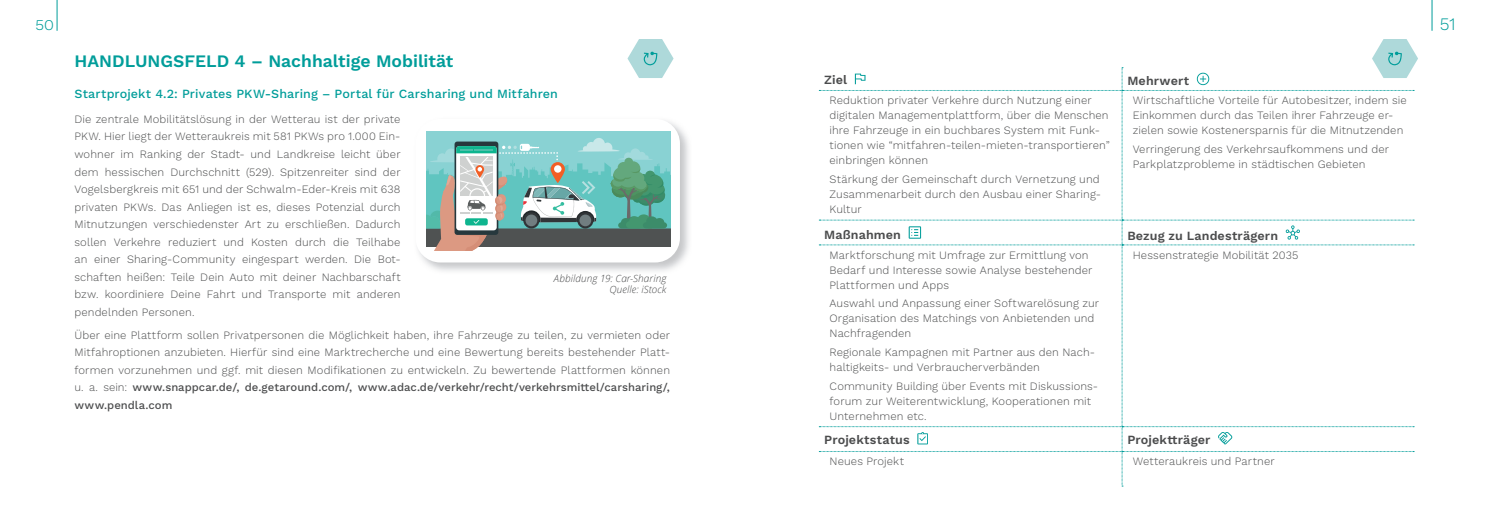
<style>
.page{position:relative;width:1489px;height:525px;background:#fff}
.page>*{position:absolute;margin:0;border:0;box-sizing:border-box;transform-origin:0 0}
.t1{font:600 17.5px "Work Sans";color:#009d9a}
.t2{font:300 17.5px "Work Sans";color:#009d9a}
.t3{font:500 12.5px "Work Sans";letter-spacing:.01em;color:#009d9a}
.t4{font:600 12.5px "Work Sans";letter-spacing:.01em;color:#4b4c4d}
.t5{font:300 11.25px/15px "Work Sans";letter-spacing:.01em;color:#4b4c4d}
.t6{font:italic 300 10px/11.2px "Open Sans";letter-spacing:.01em;color:#4b4c4d;text-align:right}
.s1{font-weight:500}
</style>
<div class="page">
<hr style="left:57px;top:0;width:1px;height:31px;background:#009d9a">
<hr style="left:1431px;top:0;width:1px;height:31px;background:#009d9a">
<svg style="left:819px;top:39px;width:598px;height:447px"></svg>
<svg style="left:627px;top:39px;width:46px;height:39px"></svg>
<img style="left:418px;top:121px;width:271px;height:150px">
<div style="left:415px;top:119px;width:265px;height:143px;background:#fff;border-radius:25px"></div>
<div style="left:426px;top:131px;width:244px;height:116px;background:#89d2d3"></div>
<svg style="left:426px;top:138px;width:244px;height:112px"></svg>
<h1 class="t2" style="left:35px;top:14px;width:20px">50</h1>
<h1 class="t2" style="left:1439px;top:14px;width:17px">51</h1>
<h1 class="t1" style="left:74px;top:50px;width:380px">HANDLUNGSFELD 4 – Nachhaltige Mobilität</h1>
<p class="t3" style="left:74px;top:86px;width:485px">Startprojekt 4.2: Privates PKW-Sharing – Portal für Carsharing und Mitfahren</p>
<p class="t4" style="left:824px;top:73px;width:24px">Ziel</p>
<p class="t4" style="left:1127px;top:73px;width:63px">Mehrwert</p>
<p class="t5" style="left:829px;top:93px;width:282px">Reduktion privater Verkehre durch Nutzung einer digitalen Managementplattform, über die Menschen ihre Fahrzeuge in ein buchbares System mit Funk&shy;tionen wie “mitfahren-teilen-mieten-transportieren” einbringen können</p>
<p class="t5" style="left:829px;top:172px;width:273px">Stärkung der Gemeinschaft durch Vernetzung und<br>Zusammenarbeit durch den Ausbau einer Sharing-<br>Kultur</p>
<p class="t5" style="left:1132px;top:93px;width:275px">Wirtschaftliche Vorteile für Autobesitzer, indem sie<br>Einkommen durch das Teilen ihrer Fahrzeuge er&shy;zielen sowie Kostenersparnis für die Mitnutzenden</p>
<p class="t5" style="left:1132px;top:142px;width:258px">Verringerung des Verkehrsaufkommens und der<br>Parkplatzprobleme in städtischen Gebieten</p>
<p class="t5" style="left:74px;top:111px;width:328px;line-height:17.5px;text-align:justify">Die zentrale Mobilitätslösung in der Wetterau ist der private PKW. Hier liegt der Wetteraukreis mit 581 PKWs pro 1.000 Ein&shy;wohner im Ranking der Stadt- und Landkreise leicht über dem hessischen Durchschnitt (529). Spitzenreiter sind der Vogelsbergkreis mit 651 und der Schwalm-Eder-Kreis mit 638 privaten PKWs. Das Anliegen ist es, dieses Potenzial durch Mitnutzungen verschiedenster Art zu erschließen. Dadurch sollen Verkehre reduziert und Kosten durch die Teilhabe an einer Sharing-Community eingespart werden. Die Bot&shy;schaften heißen: Teile Dein Auto mit deiner Nachbarschaft bzw. koordiniere Deine Fahrt und Transporte mit anderen pendelnden Personen.</p>
<p class="t5" style="left:74px;top:326px;width:597px;line-height:17.5px;text-align:justify">Über eine Plattform sollen Privatpersonen die Möglichkeit haben, ihre Fahrzeuge zu teilen, zu vermieten oder Mitfahroptionen anzubieten. Hierfür sind eine Marktrecherche und eine Bewertung bereits bestehender Platt&shy;formen vorzunehmen und ggf. mit diesen Modifikationen zu entwickeln. Zu bewertende Plattformen können u. a. sein: <span class="s1">www.snappcar.de/, de.getaround.com/, www.adac.de/verkehr/recht/verkehrsmittel/carsharing/, www.pendla.com</span></p>
<p class="t4" style="left:824px;top:227px;width:78px">Maßnahmen</p>
<p class="t4" style="left:1127px;top:228px;width:152px">Bezug zu Landesträgern</p>
<p class="t5" style="left:829px;top:248px;width:264px">Marktforschung mit Umfrage zur Ermittlung von<br>Bedarf und Interesse sowie Analyse bestehender<br>Plattformen und Apps</p>
<p class="t5" style="left:829px;top:296px;width:271px">Auswahl und Anpassung einer Softwarelösung zur<br>Organisation des Matchings von Anbietenden und<br>Nachfragenden</p>
<p class="t5" style="left:829px;top:345px;width:267px">Regionale Kampagnen mit Partner aus den Nach&shy;haltigkeits- und Verbraucherverbänden</p>
<p class="t5" style="left:829px;top:378px;width:270px">Community Building über Events mit Diskussions&shy;forum zur Weiterentwicklung, Kooperationen mit<br>Unternehmen etc.</p>
<p class="t5" style="left:1132px;top:248px;width:167px">Hessenstrategie Mobilität 2035</p>
<p class="t6" style="left:554px;top:272px;width:114px">Abbildung 19: Car-Sharing<br>Quelle: iStock</p>
<p class="t4" style="left:824px;top:432px;width:87px">Projektstatus</p>
<p class="t4" style="left:1127px;top:432px;width:85px">Projektträger</p>
<p class="t5" style="left:829px;top:454px;width:76px">Neues Projekt</p>
<p class="t5" style="left:1132px;top:454px;width:143px">Wetteraukreis und Partner</p>
</div>
